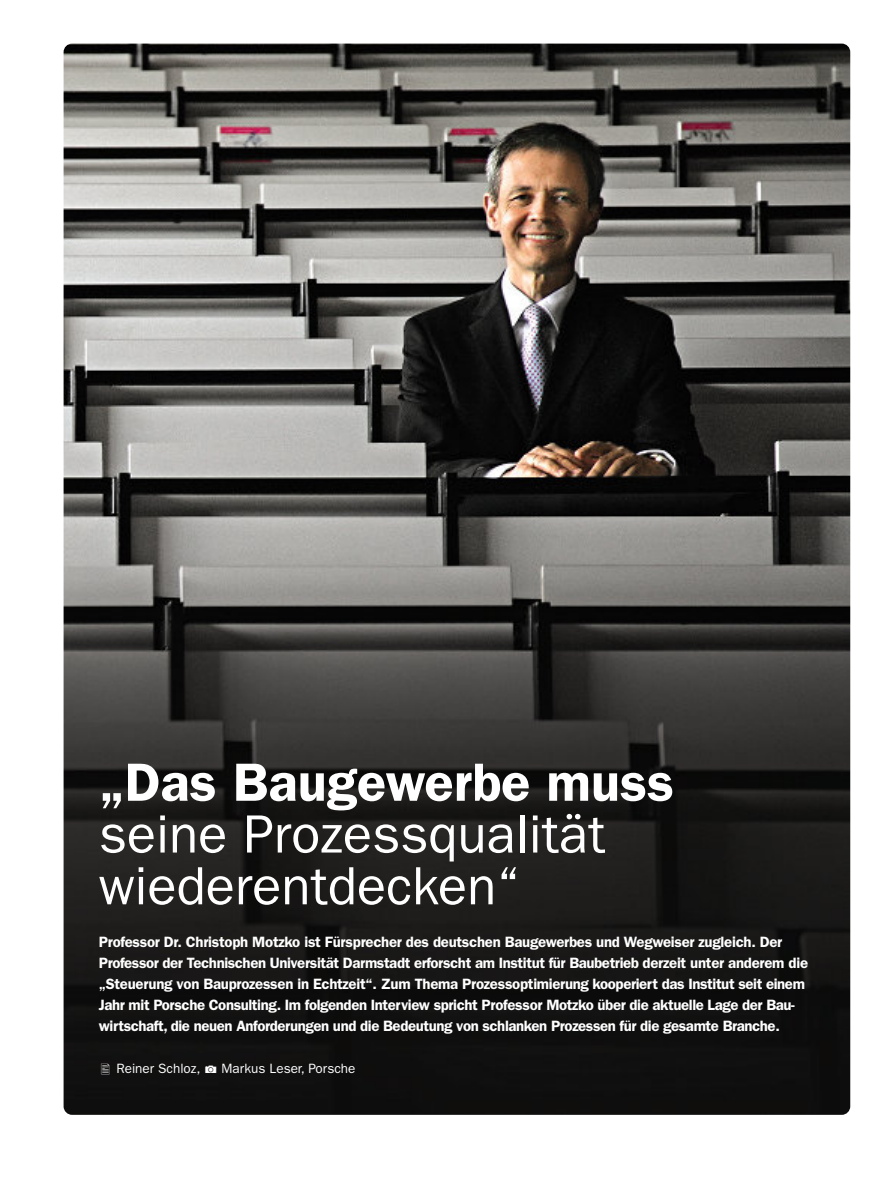
<style>
.page{position:relative;width:893px;height:1191px;background:#fff}
.page>*{position:absolute;margin:0;border:0;box-sizing:border-box;transform-origin:0 0}
.t1{font:54px/51.8px "Franklin Gothic LT";color:#fff}
.t2{font:600 54px "Franklin Gothic LT";color:#fff}
.t3{font:600 15px/21px "Franklin Gothic LT";letter-spacing:-.025em;color:#fff}
.t4{font:13.5px "Franklin Gothic LT";color:#fff}
.s1{font-family:"Communications P04"}
</style>
<div class="page">
<img style="left:64px;top:44px;width:786px;height:1070px;border-radius:9px">
<svg style="left:101px;top:1063px;width:9px;height:11px"></svg>
<h1 class="t2" style="left:99px;top:762px;width:577px">„Das Baugewerbe muss</h1>
<h1 class="t1" style="left:99px;top:812px;width:508px">seine Prozessqualität wiederentdecken“</h1>
<p class="t3" style="left:99px;top:932px;width:711px">Professor Dr. Christoph Motzko ist Fürsprecher des deutschen Baugewerbes und Wegweiser zugleich. Der Professor der Technischen Universität Darmstadt erforscht am Institut für Baubetrieb derzeit unter anderem die „Steuerung von Bauprozessen in Echtzeit“. Zum Thema Prozessoptimierung kooperiert das Institut seit einem Jahr mit Porsche Consulting. Im folgenden Interview spricht Professor Motzko über die aktuelle Lage der Bau&shy;wirtschaft, die neuen Anforderungen und die Bedeutung von schlanken Prozessen für die gesamte Branche.</p>
<p class="t4" style="left:116px;top:1063px;width:241px">Reiner Schloz, <span class="s1">1</span> Markus Leser, Porsche</p>
</div>
